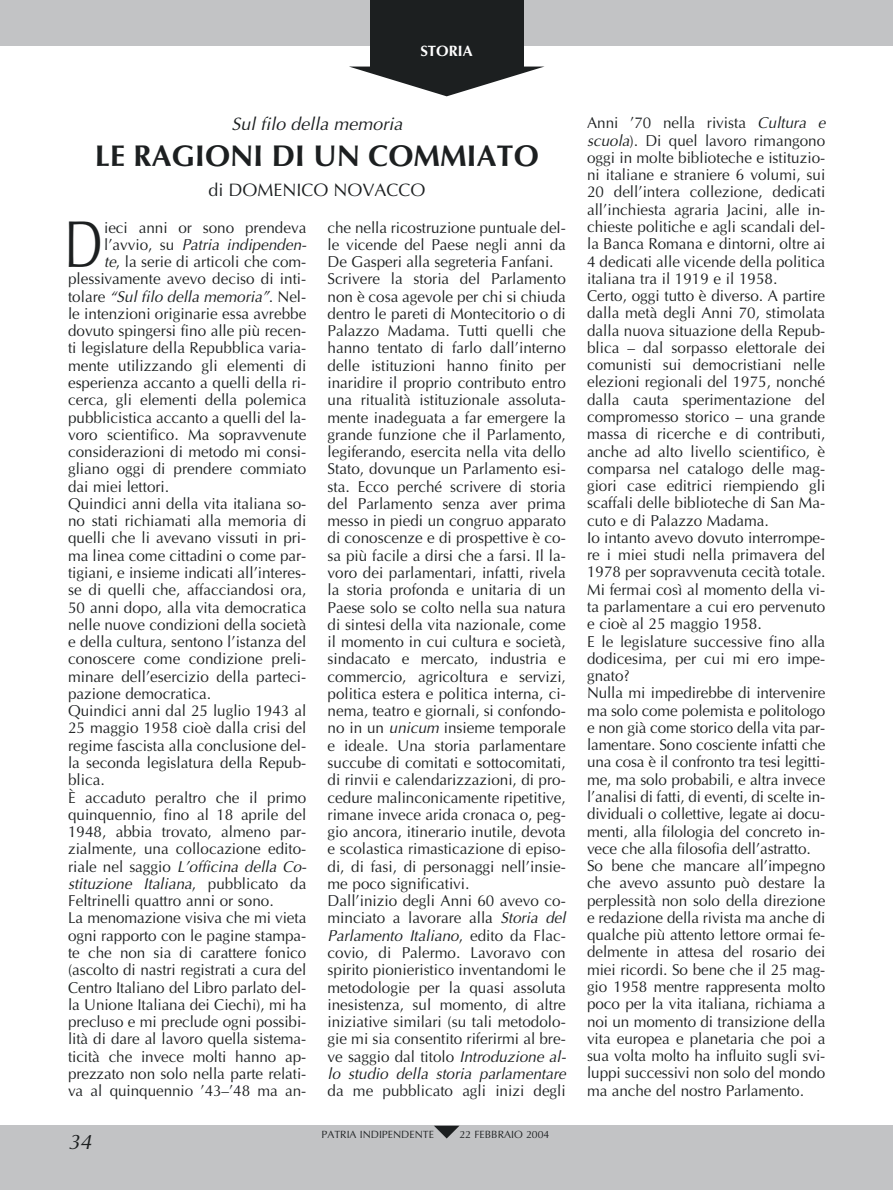
<style>
.page{position:relative;width:893px;height:1190px;background:#fff}
.page>*{position:absolute;margin:0;border:0;box-sizing:border-box;transform-origin:0 0}
.t1{font:66.45px "Optima";color:#1c1f20;scale:.75 1}
.t2{font:700 30px "Optima";color:#1c1f20}
.t3{font:italic 21px "Optima";color:#1c1f20}
.t4{font:italic 18px "Optima";color:#1c1f20}
.t5{font:18px "Optima";color:#1c1f20}
.t6{font:15.75px/17.2px "Optima";color:#1c1f20}
.t7{font:italic 15.75px "Optima";color:#1c1f20}
.t8{font:700 15px "Optima";color:#fff}
.t9{font:10.5px "Optima";color:#1c1f20}
.s1{font-style:normal}
.s2{font-style:italic}
</style>
<div class="page">
<div style="left:0;top:1125px;width:892px;height:65px;background:#c2c3c5"></div>
<div style="left:0;top:0;width:892px;height:45px;background:#c2c3c5"></div>
<div style="left:370px;top:0;width:153px;height:67px;background:#1c1f20"></div>
<svg style="left:350px;top:67px;width:193px;height:29px"></svg>
<svg style="left:434px;top:1125px;width:25px;height:13px"></svg>
<p class="t8" style="left:420px;top:44px;width:54px">STORIA</p>
<p class="t4" style="left:231px;top:116px;width:173px">Sul filo della memoria</p>
<h2 class="t2" style="left:95px;top:143px;width:445px">LE RAGIONI DI UN COMMIATO</h2>
<p class="t5" style="left:208px;top:183px;width:219px">di DOMENICO NOVACCO</p>
<h1 class="t1" style="left:64px;top:217px;width:53px">D</h1>
<p class="t6" style="left:104px;top:220px;width:204px">ieci anni or sono prendeva</p>
<p class="t7" style="left:104px;top:238px;width:204px"><span class="s1">l’avvio, su</span> Patria indipenden-</p>
<p class="t6" style="left:104px;top:255px;width:204px"><span class="s2">te</span>, la serie di articoli che com-</p>
<p class="t6" style="left:68px;top:272px;width:240px">plessivamente avevo deciso di inti-</p>
<p class="t7" style="left:68px;top:290px;width:240px"><span class="s1">tolare</span> “Sul filo della memoria”<span class="s1">. Nel-</span></p>
<p class="t6" style="left:68px;top:306px;width:240px">le intenzioni originarie essa avrebbe</p>
<p class="t6" style="left:68px;top:324px;width:240px">dovuto spingersi fino alle più recen-</p>
<p class="t6" style="left:68px;top:341px;width:240px">ti legislature della Repubblica varia-</p>
<p class="t6" style="left:68px;top:358px;width:240px">mente utilizzando gli elementi di</p>
<p class="t6" style="left:68px;top:375px;width:240px">esperienza accanto a quelli della ri-</p>
<p class="t6" style="left:68px;top:393px;width:240px">cerca, gli elementi della polemica</p>
<p class="t6" style="left:68px;top:410px;width:240px">pubblicistica accanto a quelli del la-</p>
<p class="t6" style="left:68px;top:427px;width:240px">voro scientifico. Ma sopravvenute</p>
<p class="t6" style="left:68px;top:444px;width:240px">considerazioni di metodo mi consi-</p>
<p class="t6" style="left:68px;top:462px;width:240px">gliano oggi di prendere commiato</p>
<p class="t6" style="left:68px;top:479px;width:103px">dai miei lettori.</p>
<p class="t6" style="left:68px;top:496px;width:240px">Quindici anni della vita italiana so-</p>
<p class="t6" style="left:68px;top:514px;width:240px">no stati richiamati alla memoria di</p>
<p class="t6" style="left:68px;top:531px;width:240px">quelli che li avevano vissuti in pri-</p>
<p class="t6" style="left:68px;top:548px;width:240px">ma linea come cittadini o come par-</p>
<p class="t6" style="left:68px;top:565px;width:240px">tigiani, e insieme indicati all’interes-</p>
<p class="t6" style="left:68px;top:583px;width:240px">se di quelli che, affacciandosi ora,</p>
<p class="t6" style="left:68px;top:600px;width:240px">50 anni dopo, alla vita democratica</p>
<p class="t6" style="left:68px;top:617px;width:240px">nelle nuove condizioni della società</p>
<p class="t6" style="left:68px;top:634px;width:240px">e della cultura, sentono l’istanza del</p>
<p class="t6" style="left:68px;top:652px;width:240px">conoscere come condizione preli-</p>
<p class="t6" style="left:68px;top:669px;width:240px">minare dell’esercizio della parteci-</p>
<p class="t6" style="left:68px;top:686px;width:145px">pazione democratica.</p>
<p class="t6" style="left:68px;top:703px;width:240px">Quindici anni dal 25 luglio 1943 al</p>
<p class="t6" style="left:68px;top:721px;width:240px">25 maggio 1958 cioè dalla crisi del</p>
<p class="t6" style="left:68px;top:738px;width:240px">regime fascista alla conclusione del-</p>
<p class="t6" style="left:68px;top:755px;width:240px">la seconda legislatura della Repub-</p>
<p class="t6" style="left:68px;top:773px;width:38px">blica.</p>
<p class="t6" style="left:68px;top:790px;width:240px">È accaduto peraltro che il primo</p>
<p class="t6" style="left:68px;top:807px;width:240px">quinquennio, fino al 18 aprile del</p>
<p class="t6" style="left:68px;top:824px;width:240px">1948, abbia trovato, almeno par-</p>
<p class="t6" style="left:68px;top:842px;width:240px">zialmente, una collocazione edito-</p>
<p class="t7" style="left:68px;top:859px;width:240px"><span class="s1">riale nel saggio</span> L’officina della Co-</p>
<p class="t7" style="left:68px;top:877px;width:240px">stituzione Italiana<span class="s1">, pubblicato da</span></p>
<p class="t6" style="left:68px;top:893px;width:207px">Feltrinelli quattro anni or sono.</p>
<p class="t6" style="left:68px;top:911px;width:240px">La menomazione visiva che mi vieta</p>
<p class="t6" style="left:68px;top:928px;width:240px">ogni rapporto con le pagine stampa-</p>
<p class="t6" style="left:68px;top:945px;width:240px">te che non sia di carattere fonico</p>
<p class="t6" style="left:68px;top:962px;width:240px">(ascolto di nastri registrati a cura del</p>
<p class="t6" style="left:68px;top:980px;width:240px">Centro Italiano del Libro parlato del-</p>
<p class="t6" style="left:68px;top:997px;width:240px">la Unione Italiana dei Ciechi), mi ha</p>
<p class="t6" style="left:68px;top:1014px;width:240px">precluso e mi preclude ogni possibi-</p>
<p class="t6" style="left:68px;top:1031px;width:240px">lità di dare al lavoro quella sistema-</p>
<p class="t6" style="left:68px;top:1049px;width:240px">ticità che invece molti hanno ap-</p>
<p class="t6" style="left:68px;top:1066px;width:240px">prezzato non solo nella parte relati-</p>
<p class="t6" style="left:68px;top:1083px;width:240px">va al quinquennio ’43–’48 ma an-</p>
<h3 class="t3" style="left:68px;top:1132px;width:25px">34</h3>
<p class="t6" style="left:327px;top:220px;width:240px">che nella ricostruzione puntuale del&shy;le vicende del Paese negli anni da De Gasperi alla segreteria Fanfani.<br>Scrivere la storia del Parlamento non è cosa agevole per chi si chiuda dentro le pareti di Montecitorio o di Palazzo Madama. Tutti quelli che hanno tentato di farlo dall’interno delle istituzioni hanno finito per inaridire il proprio contributo entro una ritualità istituzionale assoluta&shy;mente inadeguata a far emergere la grande funzione che il Parlamento, legiferando, esercita nella vita dello Stato, dovunque un Parlamento esi&shy;sta. Ecco perché scrivere di storia del Parlamento senza aver prima messo in piedi un congruo apparato di conoscenze e di prospettive è co&shy;sa più facile a dirsi che a farsi. Il la&shy;voro dei parlamentari, infatti, rivela la storia profonda e unitaria di un Paese solo se colto nella sua natura di sintesi della vita nazionale, come il momento in cui cultura e società, sindacato e mercato, industria e commercio, agricoltura e servizi, politica estera e politica interna, ci&shy;nema, teatro e giornali, si confondo&shy;no in un <span class="s2">unicum</span> insieme temporale e ideale. Una storia parlamentare succube di comitati e sottocomitati, di rinvii e calendarizzazioni, di pro&shy;cedure malinconicamente ripetitive, rimane invece arida cronaca o, peg&shy;gio ancora, itinerario inutile, devota e scolastica rimasticazione di episo&shy;di, di fasi, di personaggi nell’insie&shy;me poco significativi.<br>Dall’inizio degli Anni 60 avevo co&shy;minciato a lavorare alla <span class="s2">Storia del Parlamento Italiano</span>, edito da Flac&shy;covio, di Palermo. Lavoravo con spirito pionieristico inventandomi le metodologie per la quasi assoluta inesistenza, sul momento, di altre iniziative similari (su tali metodolo&shy;gie mi sia consentito riferirmi al bre&shy;ve saggio dal titolo <span class="s2">Introduzione al&shy;lo studio della storia parlamentare</span></p>
<p class="t6" style="left:327px;top:1083px;width:240px">da me pubblicato agli inizi degli</p>
<p class="t9" style="left:321px;top:1130px;width:114px">PATRIA INDIPENDENTE</p>
<p class="t9" style="left:459px;top:1130px;width:91px">22 FEBBRAIO 2004</p>
<p class="t6" style="left:587px;top:116px;width:240px">Anni ’70 nella rivista <span class="s2">Cultura e scuola</span>). Di quel lavoro rimangono oggi in molte biblioteche e istituzio&shy;ni italiane e straniere 6 volumi, sui 20 dell’intera collezione, dedicati all’inchiesta agraria Jacini, alle in&shy;chieste politiche e agli scandali del&shy;la Banca Romana e dintorni, oltre ai 4 dedicati alle vicende della politica italiana tra il 1919 e il 1958.<br>Certo, oggi tutto è diverso. A partire dalla metà degli Anni 70, stimolata dalla nuova situazione della Repub&shy;blica – dal sorpasso elettorale dei comunisti sui democristiani nelle elezioni regionali del 1975, nonché dalla cauta sperimentazione del compromesso storico – una grande massa di ricerche e di contributi, anche ad alto livello scientifico, è comparsa nel catalogo delle mag&shy;giori case editrici riempiendo gli scaffali delle biblioteche di San Ma&shy;cuto e di Palazzo Madama.<br>Io intanto avevo dovuto interrompe&shy;re i miei studi nella primavera del 1978 per sopravvenuta cecità totale.<br>Mi fermai così al momento della vi&shy;ta parlamentare a cui ero pervenuto e cioè al 25 maggio 1958.<br>E le legislature successive fino alla dodicesima, per cui mi ero impe&shy;gnato?<br>Nulla mi impedirebbe di intervenire ma solo come polemista e politologo e non già come storico della vita par&shy;lamentare. Sono cosciente infatti che una cosa è il confronto tra tesi legitti&shy;me, ma solo probabili, e altra invece l’analisi di fatti, di eventi, di scelte in&shy;dividuali o collettive, legate ai docu&shy;menti, alla filologia del concreto in&shy;vece che alla filosofia dell’astratto.<br>So bene che mancare all’impegno che avevo assunto può destare la perplessità non solo della direzione e redazione della rivista ma anche di qualche più attento lettore ormai fe&shy;delmente in attesa del rosario dei miei ricordi. So bene che il 25 mag&shy;gio 1958 mentre rappresenta molto poco per la vita italiana, richiama a noi un momento di transizione della vita europea e planetaria che poi a sua volta molto ha influito sugli svi&shy;luppi successivi non solo del mondo ma anche del nostro Parlamento.</p>
</div>
